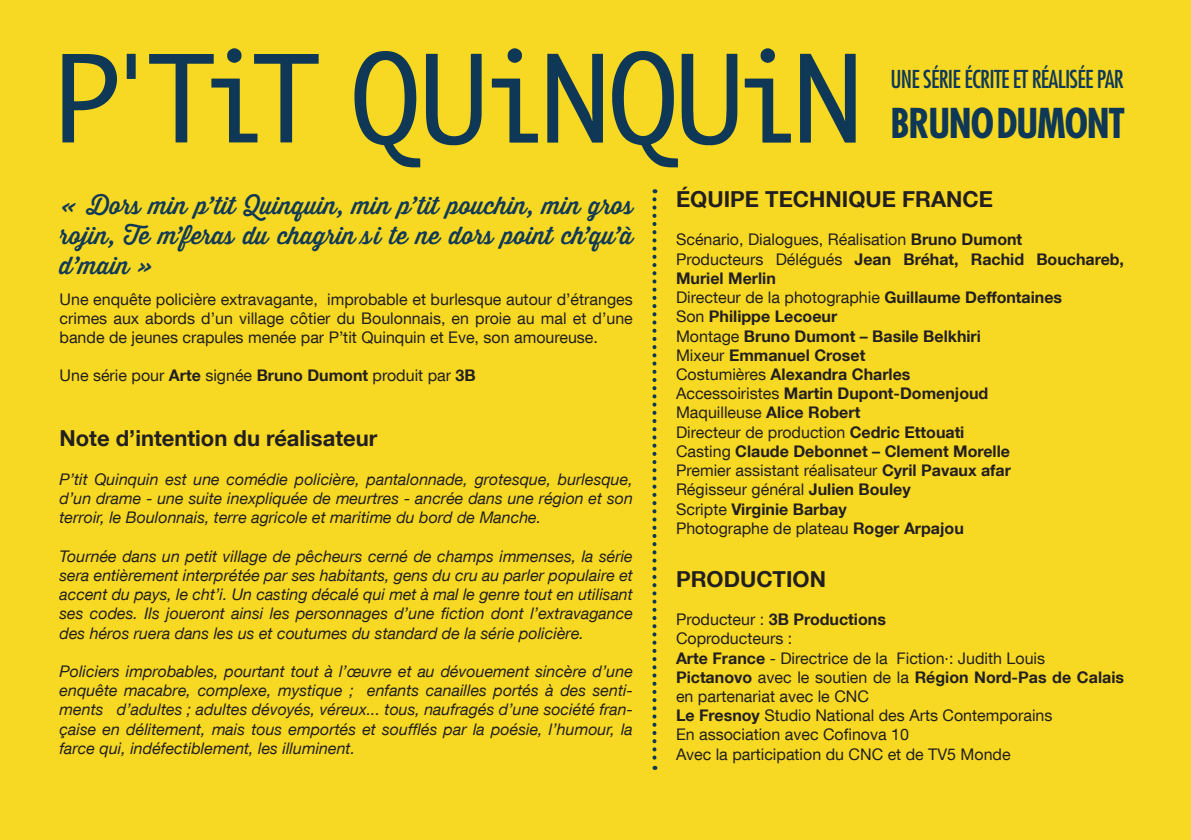
<style>
.page{position:relative;width:1191px;height:840px;background:#fff}
.page>*{position:absolute;margin:0;border:0;box-sizing:border-box;transform-origin:0 0}
.t1{font:700 condensed 40px "Futura";letter-spacing:-.03em;color:#0f3856}
.t2{font:24px/30px "Thirsty Rough Reg";color:#0f3856;text-align:justify}
.t3{font:condensed 24px "Futura";letter-spacing:-.03em;color:#0f3856}
.t4{font:700 22px "Helvetica Neue LT Com";color:#231f20}
.t5{font:italic 16px/19.2px "Helvetica Neue LT Com";color:#231f20;text-align:justify}
.t6{font:16px/19.2px "Helvetica Neue LT Com";color:#231f20;text-align:justify}
.t7{font:700 16px/19.2px "Helvetica Neue LT Com";color:#231f20}
.s1{font-weight:700}
.s2{font-weight:400}
</style>
<div class="page">
<div style="left:0;top:0;width:1191px;height:839px;background:#f7d923"></div>
<img style="left:62px;top:48px;width:794px;height:120px">
<svg style="left:652px;top:199px;width:4px;height:570px"></svg>
<p class="t2" style="left:60px;top:190px;width:575px">« Dors min p’tit Quinquin, min p’tit pouchin, min gros rojin, Te m’feras du chagrin si te ne dors point ch’qu’à d’main »</p>
<p class="t6" style="left:60px;top:289px;width:575px">Une enquête policière extravagante, improbable et burlesque autour d’étranges crimes aux abords d’un village côtier du Boulonnais, en proie au mal et d’une bande de jeunes crapules menée par P’tit Quinquin et Eve, son amoureuse.</p>
<p class="t6" style="left:60px;top:365px;width:418px">Une série pour <span class="s1">Arte</span> signée <span class="s1">Bruno Dumont</span> produit par <span class="s1">3B</span></p>
<p class="t4" style="left:60px;top:424px;width:319px">Note d’intention du réalisateur</p>
<p class="t5" style="left:60px;top:469px;width:575px">P’tit Quinquin est une comédie policière, pantalonnade, grotesque, burlesque, d’un drame - une suite inexpliquée de meurtres - ancrée dans une région et son terroir, le Boulonnais, terre agricole et maritime du bord de Manche.</p>
<p class="t5" style="left:60px;top:545px;width:575px">Tournée dans un petit village de pêcheurs cerné de champs immenses, la série sera entièrement interprétée par ses habitants, gens du cru au parler populaire et accent du pays, le cht’i. Un casting décalé qui met à mal le genre tout en utilisant ses codes. Ils joueront ainsi les personnages d’une fiction dont l’extravagance des héros ruera dans les us et coutumes du standard de la série policière.</p>
<p class="t5" style="left:60px;top:661px;width:575px">Policiers improbables, pourtant tout à l’œuvre et au dévouement sincère d’une enquête macabre, complexe, mystique ; enfants canailles portés à des senti&shy;ments d’adultes ; adultes dévoyés, véreux... tous, naufragés d’une société fran&shy;çaise en délitement, mais tous emportés et soufflés par la poésie, l’humour, la farce qui, indéfectiblement, les illuminent.</p>
<p class="t3" style="left:890px;top:65px;width:235px">UNE SÉRIE ÉCRITE ET RÉALISÉE PAR</p>
<p class="t1" style="left:890px;top:99px;width:236px">BRUNO DUMONT</p>
<p class="t4" style="left:676px;top:185px;width:318px">ÉQUIPE TECHNIQUE FRANCE</p>
<p class="t6" style="left:676px;top:229px;width:348px">Scénario, Dialogues, Réalisation <span class="s1">Bruno Dumont</span></p>
<p class="t7" style="left:676px;top:249px;width:449px"><span class="s2">Producteurs Délégués</span> Jean Bréhat, Rachid Bouchareb,<br>Muriel Merlin</p>
<p class="t6" style="left:676px;top:287px;width:388px">Directeur de la photographie <span class="s1">Guillaume Deffontaines</span></p>
<p class="t7" style="left:676px;top:306px;width:163px"><span class="s2">Son</span> Philippe Lecoeur</p>
<p class="t7" style="left:676px;top:325px;width:306px"><span class="s2">Montage</span> Bruno Dumont – Basile Belkhiri</p>
<p class="t7" style="left:676px;top:345px;width:191px"><span class="s2">Mixeur</span> Emmanuel Croset</p>
<p class="t7" style="left:676px;top:364px;width:236px"><span class="s2">Costumières</span> Alexandra Charles</p>
<p class="t7" style="left:676px;top:383px;width:314px"><span class="s2">Accessoiristes</span> Martin Dupont-Domenjoud</p>
<p class="t6" style="left:676px;top:402px;width:186px">Maquilleuse <span class="s1">Alice Robert</span></p>
<p class="t6" style="left:676px;top:421px;width:290px">Directeur de production <span class="s1">Cedric Ettouati</span></p>
<p class="t7" style="left:676px;top:441px;width:335px"><span class="s2">Casting</span> Claude Debonnet – Clement Morelle</p>
<p class="t6" style="left:676px;top:460px;width:336px">Premier assistant réalisateur <span class="s1">Cyril Pavaux afar</span></p>
<p class="t6" style="left:676px;top:479px;width:236px">Régisseur général <span class="s1">Julien Bouley</span></p>
<p class="t7" style="left:676px;top:498px;width:172px"><span class="s2">Scripte</span> Virginie Barbay</p>
<p class="t6" style="left:676px;top:517px;width:289px">Photographe de plateau <span class="s1">Roger Arpajou</span></p>
<p class="t4" style="left:676px;top:564px;width:151px">PRODUCTION</p>
<p class="t7" style="left:676px;top:609px;width:211px"><span class="s2">Producteur :</span> 3B Productions</p>
<p class="t6" style="left:676px;top:628px;width:118px">Coproducteurs :</p>
<p class="t6" style="left:676px;top:647px;width:370px"><span class="s1">Arte France</span> - Directrice de la Fiction·: Judith Louis</p>
<p class="t6" style="left:676px;top:666px;width:449px"><span class="s1">Pictanovo</span> avec le soutien de la <span class="s1">Région Nord-Pas de Calais </span>en partenariat avec le CNC</p>
<p class="t6" style="left:676px;top:705px;width:378px"><span class="s1">Le Fresnoy</span> Studio National des Arts Contemporains</p>
<p class="t6" style="left:676px;top:724px;width:234px">En association avec Cofinova 10</p>
<p class="t6" style="left:676px;top:743px;width:336px">Avec la participation du CNC et de TV5 Monde</p>
</div>
